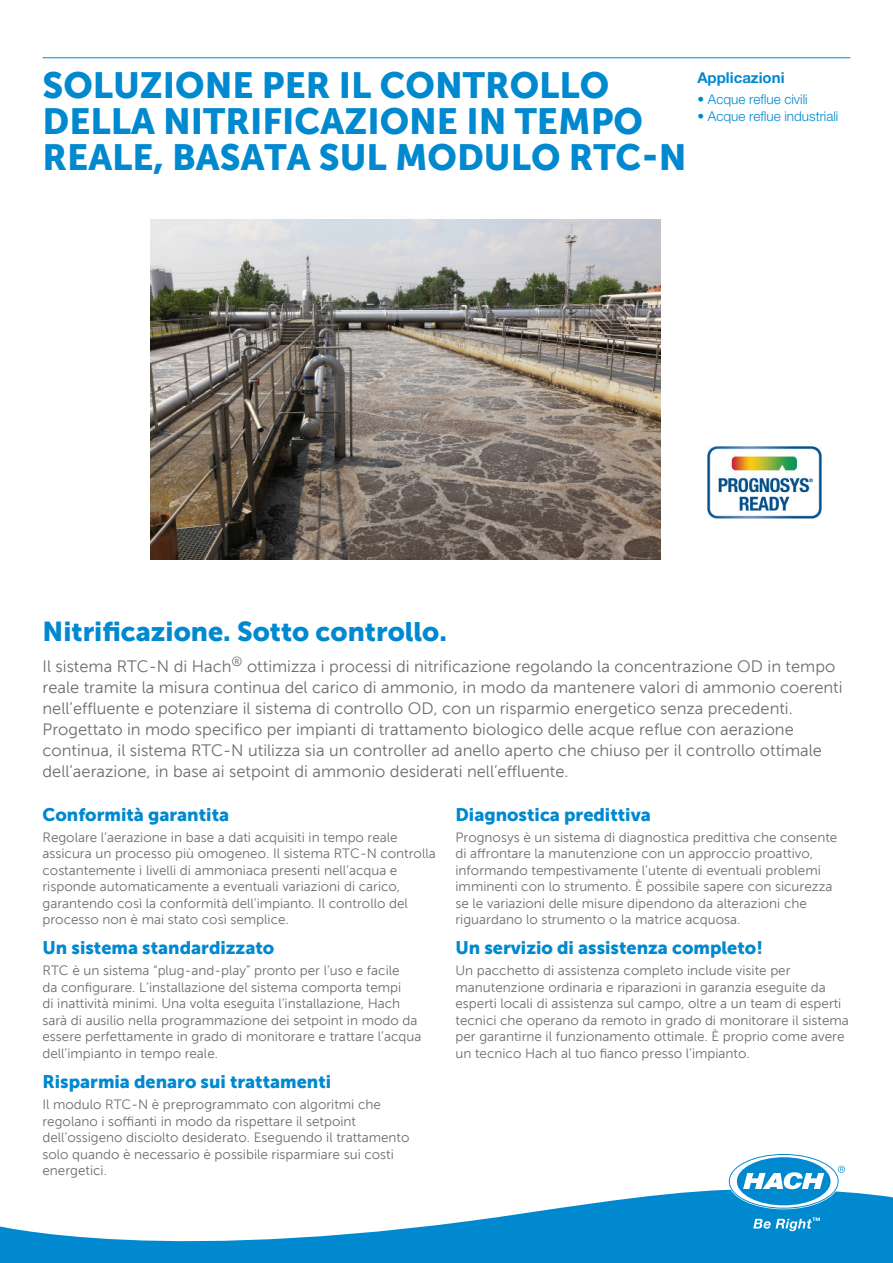
<style>
.page{position:relative;width:893px;height:1263px;background:#fff}
.page>*{position:absolute;margin:0;border:0;box-sizing:border-box;transform-origin:0 0}
.t1{font:36px/36px "Museo Sans 900";color:#0089cf}
.t2{font:27px "Museo Sans 900";color:#0089cf}
.t3{font:18px "Museo Sans 900";color:#0089cf}
.t4{font:16.5px/21px "Museo Sans 300";color:#6c6d70}
.t5{font:700 15px "Helvetica Neue LTW1 G";color:#0089cf}
.t6{font:13.5px/16.5px "Museo Sans 300";color:#6c6d70}
.t7{font:300 13.5px "Helvetica Neue LTW1 G";color:#0089cf}
</style>
<div class="page">
<hr style="left:43px;top:57px;width:807px;height:1px;background:#0089cf">
<svg style="left:0;top:1189px;width:893px;height:74px;fill:#0089cf"></svg>
<svg style="left:730px;top:1155px;width:115px;height:53px"></svg>
<svg style="left:753px;top:1217px;width:67px;height:14px"></svg>
<img style="left:708px;top:446px;width:113px;height:73px">
<img style="left:150px;top:219px;width:510px;height:340px">
<h1 class="t1" style="left:43px;top:68px;width:646px">Soluzione per il controllo della nitrificazione in tempo reale, basata sul modulo RTC-N</h1>
<p class="t5" style="left:697px;top:69px;width:89px">Applicazioni</p>
<p class="t7" style="left:697px;top:91px;width:112px">• Acque reflue civili</p>
<p class="t7" style="left:697px;top:108px;width:143px">• Acque reflue industriali</p>
<h2 class="t2" style="left:43px;top:617px;width:406px">Nitrificazione. Sotto controllo.</h2>
<p class="t4" style="left:43px;top:655px;width:802px">Il sistema RTC-N di Hach<sup>®</sup> ottimizza i processi di nitrificazione regolando la concentrazione OD in tempo reale tramite la misura continua del carico di ammonio, in modo da mantenere valori di ammonio coerenti nell’effluente e potenziare il sistema di controllo OD, con un risparmio energetico senza precedenti.<br>Progettato in modo specifico per impianti di trattamento biologico delle acque reflue con aerazione continua, il sistema RTC-N utilizza sia un controller ad anello aperto che chiuso per il controllo ottimale dell’aerazione, in base ai setpoint di ammonio desiderati nell’effluente.</p>
<h3 class="t3" style="left:43px;top:804px;width:188px">Conformità garantita</h3>
<p class="t6" style="left:43px;top:829px;width:395px">Regolare l’aerazione in base a dati acquisiti in tempo reale assicura un processo più omogeneo. Il sistema RTC-N controlla costantemente i livelli di ammoniaca presenti nell’acqua e risponde automaticamente a eventuali variazioni di carico, garantendo così la conformità dell’impianto. Il controllo del processo non è mai stato così semplice.</p>
<h3 class="t3" style="left:43px;top:938px;width:233px">Un sistema standardizzato</h3>
<p class="t6" style="left:43px;top:962px;width:380px">RTC è un sistema “plug-and-play” pronto per l’uso e facile<br>da configurare. L’installazione del sistema comporta tempi<br>di inattività minimi. Una volta eseguita l’installazione, Hach sarà di ausilio nella programmazione dei setpoint in modo da essere perfettamente in grado di monitorare e trattare l’acqua dell’impianto in tempo reale.</p>
<h3 class="t3" style="left:43px;top:1071px;width:290px">Risparmia denaro sui trattamenti</h3>
<p class="t6" style="left:43px;top:1096px;width:368px">Il modulo RTC-N è preprogrammato con algoritmi che regolano i soffianti in modo da rispettare il setpoint dell’ossigeno disciolto desiderato. Eseguendo il trattamento solo quando è necessario è possibile risparmiare sui costi energetici.</p>
<h3 class="t3" style="left:455px;top:804px;width:197px">Diagnostica predittiva</h3>
<p class="t6" style="left:455px;top:829px;width:383px">Prognosys è un sistema di diagnostica predittiva che consente di affrontare la manutenzione con un approccio proattivo, informando tempestivamente l’utente di eventuali problemi imminenti con lo strumento. È possibile sapere con sicurezza se le variazioni delle misure dipendono da alterazioni che riguardano lo strumento o la matrice acquosa.</p>
<h3 class="t3" style="left:455px;top:938px;width:309px">Un servizio di assistenza completo!</h3>
<p class="t6" style="left:455px;top:962px;width:395px">Un pacchetto di assistenza completo include visite per manutenzione ordinaria e riparazioni in garanzia eseguite da esperti locali di assistenza sul campo, oltre a un team di esperti tecnici che operano da remoto in grado di monitorare il sistema per garantirne il funzionamento ottimale. È proprio come avere un tecnico Hach al tuo fianco presso l’impianto.</p>
</div>
